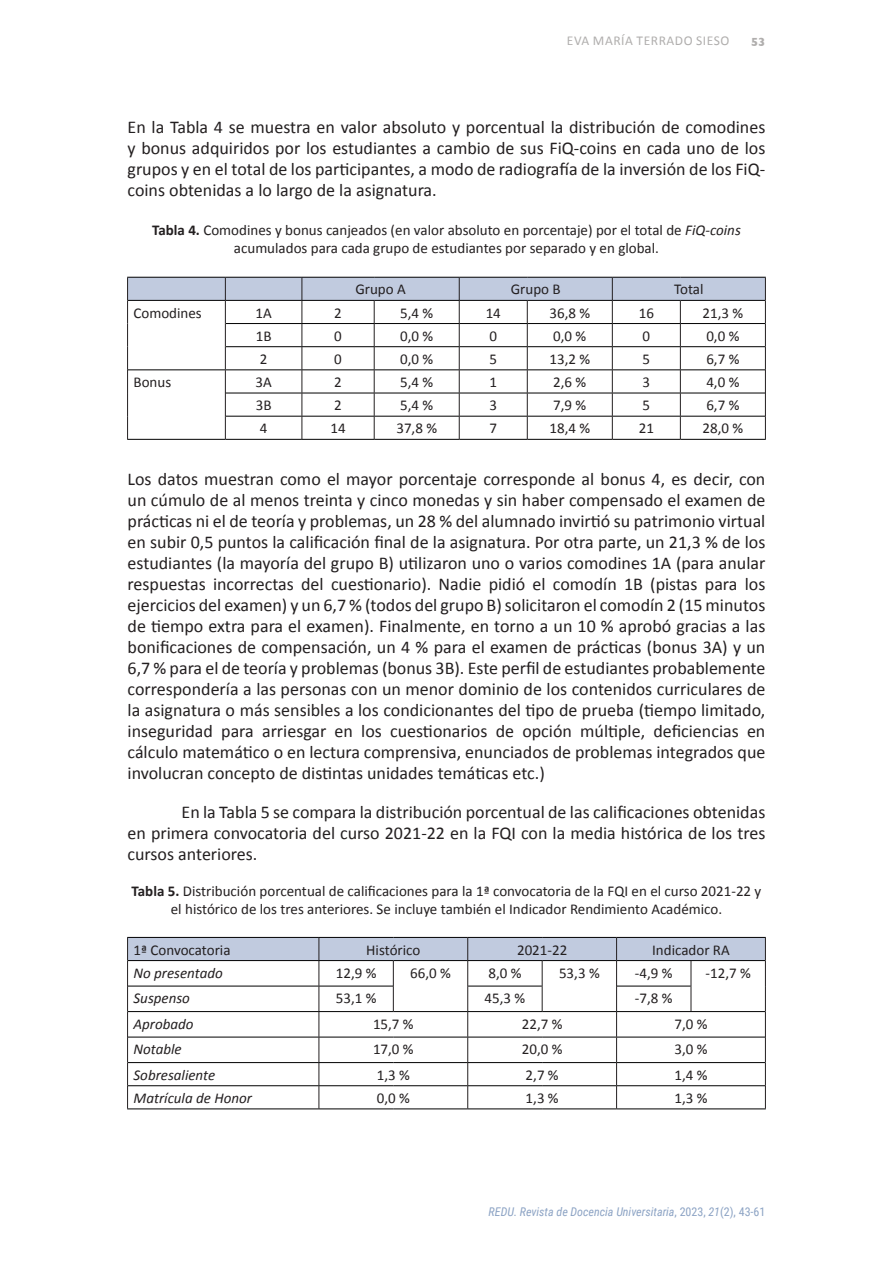
<style>
.page{position:relative;width:893px;height:1263px;background:#fff}
.page>*{position:absolute;margin:0;border:0;box-sizing:border-box;transform-origin:0 0}
.REDU_TXTGRAL_1P{font:18px/21px "Calibri";color:#231f20;text-align:justify}
.REDU_TXTGRAL{font:18px/21px "Calibri";color:#231f20;text-align:justify}
.REDU_TIT_TABLA{font:15px/18px "Calibri";color:#231f20;text-align:center}
.REDU_TXT_TABLA{font:15px "Calibri";color:#231f20}
.REDU_TXT_TABLA-2{font:italic 15px "Calibri";color:#231f20}
.t1{font:13.5px "Calibri";letter-spacing:.04em;color:#b0aead}
.t2{font:italic 12px "Roboto Condensed";color:#8ca3c4}
.t3{font:700 12px "Gill Sans";color:#b0aead}
.s1{font-weight:700}
.s2{font-style:italic}
.s3{font-style:normal}
</style>
<div class="page">
<hr style="left:127px;top:439px;width:98px;height:1px;background:#000001">
<hr style="left:225px;top:439px;width:77px;height:1px;background:#000001">
<hr style="left:302px;top:439px;width:72px;height:1px;background:#000001">
<hr style="left:374px;top:439px;width:85px;height:1px;background:#000001">
<hr style="left:459px;top:439px;width:68px;height:1px;background:#000001">
<hr style="left:527px;top:439px;width:85px;height:1px;background:#000001">
<hr style="left:612px;top:439px;width:68px;height:1px;background:#000001">
<hr style="left:680px;top:439px;width:86px;height:1px;background:#000001">
<svg style="left:127px;top:277px;width:639px;height:162px"></svg>
<hr style="left:127px;top:1108px;width:192px;height:1px;background:#000001">
<hr style="left:319px;top:1108px;width:74px;height:1px;background:#000001">
<hr style="left:393px;top:1108px;width:75px;height:1px;background:#000001">
<hr style="left:468px;top:1108px;width:74px;height:1px;background:#000001">
<hr style="left:542px;top:1108px;width:75px;height:1px;background:#000001">
<hr style="left:617px;top:1108px;width:74px;height:1px;background:#000001">
<hr style="left:691px;top:1108px;width:75px;height:1px;background:#000001">
<svg style="left:127px;top:937px;width:639px;height:171px"></svg>
<p class="t1" style="left:567px;top:32px;width:164px">EVA MARÍA TERRADO SIESO</p>
<p class="t3" style="left:751px;top:32px;width:16px">53</p>
<p class="REDU_TXTGRAL_1P" style="left:128px;top:116px;width:639px">En la Tabla 4 se muestra en valor absoluto y porcentual la distribución de comodines y bonus adquiridos por los estudiantes a cambio de sus FiQ-coins en cada uno de los grupos y en el total de los participantes, a modo de radiografía de la inversión de los FiQ&shy;coins obtenidas a lo largo de la asignatura.</p>
<p class="REDU_TIT_TABLA" style="left:152px;top:221px;width:590px"><span class="s1">Tabla 4.</span> Comodines y bonus canjeados (en valor absoluto en porcentaje) por el total de <span class="s2">FiQ-coins </span>acumulados para cada grupo de estudiantes por separado y en global.</p>
<p class="REDU_TXT_TABLA" style="left:355px;top:280px;width:52px">Grupo A</p>
<p class="REDU_TXT_TABLA" style="left:511px;top:280px;width:51px">Grupo B</p>
<p class="REDU_TXT_TABLA" style="left:674px;top:280px;width:31px">Total</p>
<p class="REDU_TXT_TABLA" style="left:134px;top:303px;width:70px">Comodines</p>
<p class="REDU_TXT_TABLA" style="left:255px;top:303px;width:18px">1A</p>
<p class="REDU_TXT_TABLA" style="left:334px;top:303px;width:9px">2</p>
<p class="REDU_TXT_TABLA" style="left:400px;top:303px;width:35px">5,4 %</p>
<p class="REDU_TXT_TABLA" style="left:486px;top:303px;width:17px">14</p>
<p class="REDU_TXT_TABLA" style="left:549px;top:303px;width:42px">36,8 %</p>
<p class="REDU_TXT_TABLA" style="left:639px;top:303px;width:17px">16</p>
<p class="REDU_TXT_TABLA" style="left:703px;top:303px;width:42px">21,3 %</p>
<p class="REDU_TXT_TABLA" style="left:256px;top:326px;width:17px">1B</p>
<p class="REDU_TXT_TABLA" style="left:334px;top:326px;width:9px">0</p>
<p class="REDU_TXT_TABLA" style="left:400px;top:326px;width:35px">0,0 %</p>
<p class="REDU_TXT_TABLA" style="left:489px;top:326px;width:9px">0</p>
<p class="REDU_TXT_TABLA" style="left:553px;top:326px;width:35px">0,0 %</p>
<p class="REDU_TXT_TABLA" style="left:642px;top:326px;width:9px">0</p>
<p class="REDU_TXT_TABLA" style="left:706px;top:326px;width:35px">0,0 %</p>
<p class="REDU_TXT_TABLA" style="left:260px;top:349px;width:9px">2</p>
<p class="REDU_TXT_TABLA" style="left:334px;top:349px;width:9px">0</p>
<p class="REDU_TXT_TABLA" style="left:400px;top:349px;width:35px">0,0 %</p>
<p class="REDU_TXT_TABLA" style="left:489px;top:349px;width:9px">5</p>
<p class="REDU_TXT_TABLA" style="left:549px;top:349px;width:42px">13,2 %</p>
<p class="REDU_TXT_TABLA" style="left:642px;top:349px;width:9px">5</p>
<p class="REDU_TXT_TABLA" style="left:706px;top:349px;width:35px">6,7 %</p>
<p class="REDU_TXT_TABLA" style="left:134px;top:373px;width:39px">Bonus</p>
<p class="REDU_TXT_TABLA" style="left:255px;top:373px;width:18px">3A</p>
<p class="REDU_TXT_TABLA" style="left:334px;top:373px;width:9px">2</p>
<p class="REDU_TXT_TABLA" style="left:400px;top:373px;width:35px">5,4 %</p>
<p class="REDU_TXT_TABLA" style="left:489px;top:373px;width:9px">1</p>
<p class="REDU_TXT_TABLA" style="left:553px;top:373px;width:35px">2,6 %</p>
<p class="REDU_TXT_TABLA" style="left:642px;top:373px;width:9px">3</p>
<p class="REDU_TXT_TABLA" style="left:706px;top:373px;width:35px">4,0 %</p>
<p class="REDU_TXT_TABLA" style="left:256px;top:396px;width:17px">3B</p>
<p class="REDU_TXT_TABLA" style="left:334px;top:396px;width:9px">2</p>
<p class="REDU_TXT_TABLA" style="left:400px;top:396px;width:35px">5,4 %</p>
<p class="REDU_TXT_TABLA" style="left:489px;top:396px;width:9px">3</p>
<p class="REDU_TXT_TABLA" style="left:553px;top:396px;width:35px">7,9 %</p>
<p class="REDU_TXT_TABLA" style="left:642px;top:396px;width:9px">5</p>
<p class="REDU_TXT_TABLA" style="left:706px;top:396px;width:35px">6,7 %</p>
<p class="REDU_TXT_TABLA" style="left:260px;top:419px;width:9px">4</p>
<p class="REDU_TXT_TABLA" style="left:330px;top:419px;width:17px">14</p>
<p class="REDU_TXT_TABLA" style="left:396px;top:419px;width:42px">37,8 %</p>
<p class="REDU_TXT_TABLA" style="left:489px;top:419px;width:9px">7</p>
<p class="REDU_TXT_TABLA" style="left:549px;top:419px;width:42px">18,4 %</p>
<p class="REDU_TXT_TABLA" style="left:639px;top:419px;width:17px">21</p>
<p class="REDU_TXT_TABLA" style="left:703px;top:419px;width:42px">28,0 %</p>
<p class="REDU_TXTGRAL_1P" style="left:128px;top:469px;width:639px">Los datos muestran como el mayor porcentaje corresponde al bonus 4, es decir, con un cúmulo de al menos treinta y cinco monedas y sin haber compensado el examen de prácticas ni el de teoría y problemas, un 28 % del alumnado invirtió su patrimonio virtual en subir 0,5 puntos la calificación final de la asignatura. Por otra parte, un 21,3 % de los estudiantes (la mayoría del grupo B) utilizaron uno o varios comodines 1A (para anular respuestas incorrectas del cuestionario). Nadie pidió el comodín 1B (pistas para los ejercicios del examen) y un 6,7 % (todos del grupo B) solicitaron el comodín 2 (15 minutos de tiempo extra para el examen). Finalmente, en torno a un 10 % aprobó gracias a las bonificaciones de compensación, un 4 % para el examen de prácticas (bonus 3A) y un 6,7 % para el de teoría y problemas (bonus 3B). Este perfil de estudiantes probablemente correspondería a las personas con un menor dominio de los contenidos curriculares de la asignatura o más sensibles a los condicionantes del tipo de prueba (tiempo limitado, inseguridad para arriesgar en los cuestionarios de opción múltiple, deficiencias en cálculo matemático o en lectura comprensiva, enunciados de problemas integrados que involucran concepto de distintas unidades temáticas etc.)</p>
<p class="REDU_TXTGRAL" style="left:128px;top:802px;width:639px;text-indent:54px">En la Tabla 5 se compara la distribución porcentual de las calificaciones obtenidas en primera convocatoria del curso 2021-22 en la FQI con la media histórica de los tres cursos anteriores.</p>
<p class="REDU_TIT_TABLA" style="left:132px;top:881px;width:631px"><span class="s1">Tabla 5.</span> Distribución porcentual de calificaciones para la 1ª convocatoria de la FQI en el curso 2021-22 y el histórico de los tres anteriores. Se incluye también el Indicador Rendimiento Académico.</p>
<p class="REDU_TXT_TABLA" style="left:134px;top:940px;width:99px">1ª Convocatoria</p>
<p class="REDU_TXT_TABLA" style="left:366px;top:940px;width:56px">Histórico</p>
<p class="REDU_TXT_TABLA" style="left:517px;top:940px;width:52px">2021-22</p>
<p class="REDU_TXT_TABLA" style="left:652px;top:940px;width:79px">Indicador RA</p>
<p class="REDU_TXT_TABLA-2" style="left:134px;top:962px;width:91px">No presentado</p>
<p class="REDU_TXT_TABLA" style="left:336px;top:963px;width:42px">12,9 %</p>
<p class="REDU_TXT_TABLA" style="left:410px;top:963px;width:42px">66,0 %</p>
<p class="REDU_TXT_TABLA" style="left:488px;top:963px;width:35px">8,0 %</p>
<p class="REDU_TXT_TABLA" style="left:559px;top:963px;width:42px">53,3 %</p>
<p class="REDU_TXT_TABLA" style="left:635px;top:963px;width:39px">-4,9 %</p>
<p class="REDU_TXT_TABLA" style="left:706px;top:963px;width:47px">-12,7 %</p>
<p class="REDU_TXT_TABLA-2" style="left:134px;top:988px;width:58px">Suspenso</p>
<p class="REDU_TXT_TABLA" style="left:336px;top:989px;width:42px">53,1 %</p>
<p class="REDU_TXT_TABLA" style="left:485px;top:989px;width:42px">45,3 %</p>
<p class="REDU_TXT_TABLA" style="left:635px;top:989px;width:39px">-7,8 %</p>
<p class="REDU_TXT_TABLA-2" style="left:134px;top:1013px;width:62px">Aprobado</p>
<p class="REDU_TXT_TABLA" style="left:373px;top:1014px;width:42px">15,7 %</p>
<p class="REDU_TXT_TABLA" style="left:522px;top:1014px;width:42px">22,7 %</p>
<p class="REDU_TXT_TABLA" style="left:674px;top:1014px;width:35px">7,0 %</p>
<p class="REDU_TXT_TABLA-2" style="left:134px;top:1039px;width:50px">Notable</p>
<p class="REDU_TXT_TABLA" style="left:373px;top:1040px;width:42px">17,0 %</p>
<p class="REDU_TXT_TABLA" style="left:522px;top:1040px;width:42px">20,0 %</p>
<p class="REDU_TXT_TABLA" style="left:674px;top:1040px;width:35px">3,0 %</p>
<p class="REDU_TXT_TABLA-2" style="left:134px;top:1064px;width:83px">Sobresaliente</p>
<p class="REDU_TXT_TABLA" style="left:377px;top:1065px;width:35px">1,3 %</p>
<p class="REDU_TXT_TABLA" style="left:526px;top:1065px;width:35px">2,7 %</p>
<p class="REDU_TXT_TABLA" style="left:674px;top:1065px;width:35px">1,4 %</p>
<p class="REDU_TXT_TABLA-2" style="left:134px;top:1088px;width:120px">Matrícula de Honor</p>
<p class="REDU_TXT_TABLA" style="left:377px;top:1088px;width:35px">0,0 %</p>
<p class="REDU_TXT_TABLA" style="left:526px;top:1088px;width:35px">1,3 %</p>
<p class="REDU_TXT_TABLA" style="left:674px;top:1088px;width:35px">1,3 %</p>
<p class="t2" style="left:489px;top:1204px;width:278px">REDU. Revista de Docencia Universitaria<span class="s3">, 2023,</span> 21<span class="s3">(2), 43-61</span></p>
</div>
